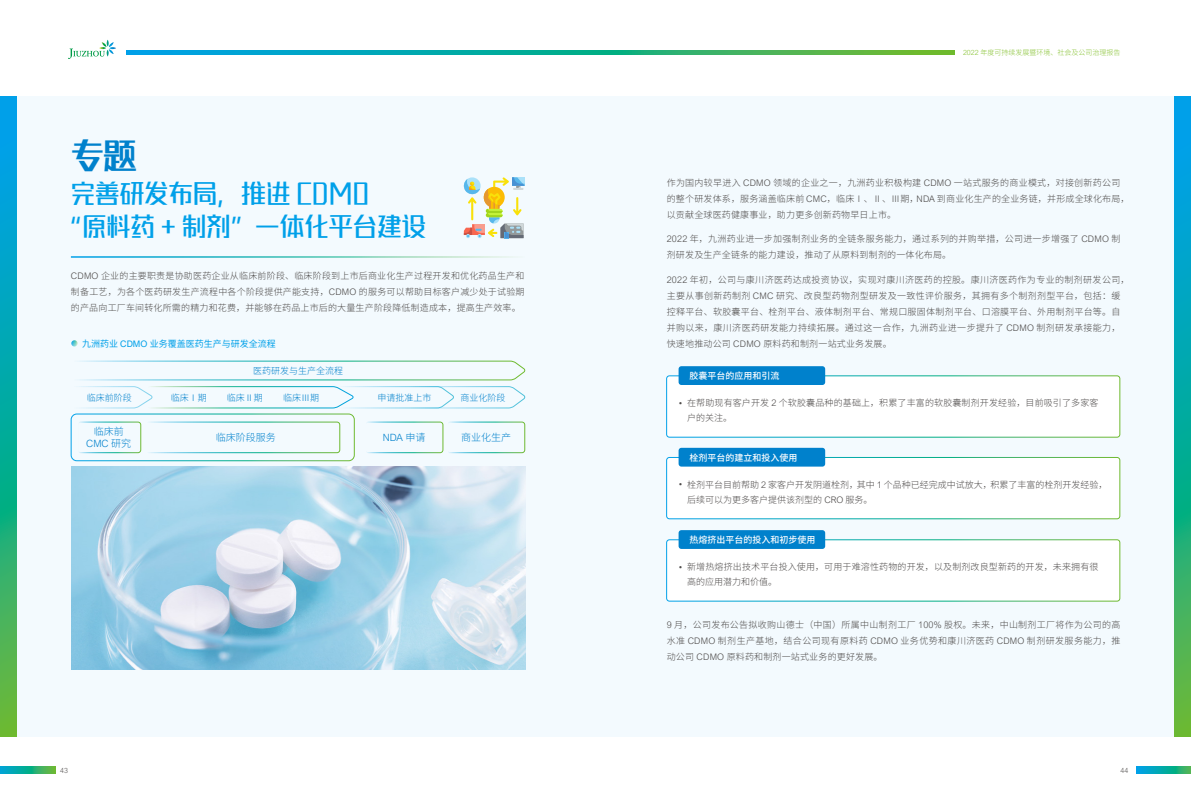
<style>
.page{position:relative;width:1191px;height:808px;background:#fff}
.page>*{position:absolute;margin:0;border:0;box-sizing:border-box;transform-origin:0 0}
.t1{font:33.4px "REEJI Zhenyan GB2.0 Medium";color:#0081cc}
.t2{font:24.4px/33px "REEJI Zhenyan GB2.0 Regular";color:#00a0e9}
.t3{font:300 10px "Source Han Sans SC";color:#0081cc}
.t4{font:300 10px "Arial Nova";color:#0081cc}
.t5{font:300 9px/16px "Source Han Sans SC";letter-spacing:.02em;color:#4c4948}
.t6{font:300 9px/14.8px "Source Han Sans SC";color:#4c4948}
.t7{font:300 9px "Source Han Sans SC";color:#0081cc}
.t8{font:500 9px "Source Han Sans SC";color:#fff}
.t9{font:9px "Source Han Sans SC";color:#00a0e9}
.t10{font:300 7px "Source Han Sans SC";color:#85c12f}
.t11{font:300 7px "Arial Nova";color:#4c4948}
.s1{font-family:"Arial Nova"}
.s2{font-family:"Source Han Sans SC"}
.s3{font-family:"D DIN";font-weight:400}
</style>
<div class="page">
<svg style="left:0;top:767px;width:55px;height:7px"></svg>
<svg style="left:1136px;top:767px;width:55px;height:7px"></svg>
<svg style="left:68px;top:40px;width:48px;height:19px"></svg>
<svg style="left:126px;top:50px;width:829px;height:4px;background:#1eac8f"></svg>
<div style="left:0;top:96px;width:1191px;height:641px;background:#f3fafe"></div>
<div style="left:666px;top:376px;width:453px;height:61px;background:#fff;border-radius:3px"></div>
<div style="left:666px;top:376px;width:454px;height:61px;border:1px solid #fff;border-radius:3px"></div>
<div style="left:666px;top:457px;width:453px;height:62px;background:#fff;border-radius:3px"></div>
<div style="left:666px;top:457px;width:454px;height:62px;border:1px solid #fff;border-radius:3px"></div>
<div style="left:666px;top:540px;width:453px;height:61px;background:#fff;border-radius:3px"></div>
<div style="left:666px;top:539px;width:454px;height:62px;border:1px solid #fff;border-radius:3px"></div>
<div style="left:678px;top:366px;width:147px;height:19px;background:#0081cc;border-radius:3px"></div>
<div style="left:678px;top:448px;width:147px;height:19px;background:#0081cc;border-radius:3px"></div>
<div style="left:678px;top:530px;width:147px;height:19px;background:#0081cc;border-radius:3px"></div>
<div style="left:71px;top:414px;width:283px;height:47px;border:1px solid #fff;border-radius:6px"></div>
<hr style="left:71px;top:256px;width:454px;height:2px;background:#fff">
<svg style="left:71px;top:340px;width:7px;height:7px"></svg>
<svg style="left:79px;top:361px;width:447px;height:19px"></svg>
<div style="left:78px;top:422px;width:63px;height:31px;border:1px solid #fff;border-radius:3px"></div>
<div style="left:146px;top:422px;width:194px;height:31px;border:1px solid #fff;border-radius:3px"></div>
<div style="left:365px;top:422px;width:78px;height:31px;border:1px solid #fff;border-radius:3px"></div>
<div style="left:447px;top:422px;width:78px;height:31px;border:1px solid #fff;border-radius:3px"></div>
<svg style="left:0;top:96px;width:17px;height:641px;background:#19ab99"></svg>
<svg style="left:1174px;top:96px;width:17px;height:641px;background:#18ab9a"></svg>
<img style="left:71px;top:466px;width:454px;height:204px">
<svg style="left:79px;top:386px;width:447px;height:22px"></svg>
<svg style="left:464px;top:177px;width:60px;height:61px"></svg>
<h1 class="t1" style="left:71px;top:133px;width:67px">专题</h1>
<h2 class="t2" style="left:57px;top:177px;width:370px;text-indent:14px">完善研发布局，推进 CDMO<br>“原料药 + 制剂”一体化平台建设</h2>
<p class="t5" style="left:71px;top:268px;width:455px;text-align:justify"><span class="s1">CDMO</span> 企业的主要职责是协助医药企业从临床前阶段、临床阶段到上市后商业化生产过程开发和优化药品生产和制备工艺，为各个医药研发生产流程中各个阶段提供产能支持，<span class="s1">CDMO</span> 的服务可以帮助目标客户减少处于试验期的产品向工厂车间转化所需的精力和花费，并能够在药品上市后的大量生产阶段降低制造成本，提高生产效率。</p>
<p class="t9" style="left:82px;top:338px;width:195px">九洲药业 <span class="s1">CDMO</span> 业务覆盖医药生产与研发全流程</p>
<p class="t7" style="left:253px;top:366px;width:91px">医药研发与生产全流程</p>
<p class="t7" style="left:87px;top:392px;width:46px">临床前阶段</p>
<p class="t3" style="left:216px;top:432px;width:61px">临床阶段服务</p>
<p class="t7" style="left:171px;top:392px;width:37px">临床Ⅰ期</p>
<p class="t7" style="left:227px;top:392px;width:38px">临床Ⅱ期</p>
<p class="t7" style="left:283px;top:392px;width:37px">临床Ⅲ期</p>
<p class="t3" style="left:94px;top:426px;width:31px">临床前</p>
<p class="t4" style="left:86px;top:438px;width:46px">CMC <span class="s2">研究</span></p>
<p class="t7" style="left:377px;top:392px;width:55px">申请批准上市</p>
<p class="t7" style="left:460px;top:392px;width:46px">商业化阶段</p>
<p class="t4" style="left:383px;top:432px;width:44px">NDA <span class="s2">申请</span></p>
<p class="t3" style="left:461px;top:432px;width:51px">商业化生产</p>
<p class="t10" style="left:963px;top:48px;width:159px"><span class="s1">2022</span> 年度可持续发展暨环境、社会及公司治理报告</p>
<p class="t5" style="left:667px;top:175px;width:464px">作为国内较早进入 <span class="s1">CDMO</span> 领域的企业之一，九洲药业积极构建 <span class="s1">CDMO</span> 一站式服务的商业模式，对接创新药公司的整个研发体系，服务涵盖临床前 <span class="s1">CMC</span>，临床Ⅰ、Ⅱ、Ⅲ期，<span class="s1">NDA</span> 到商业化生产的全业务链，并形成全球化布局，以贡献全球医药健康事业，助力更多创新药物早日上市。</p>
<p class="t5" style="left:667px;top:231px;width:455px"><span class="s1">2022</span> 年，九洲药业进一步加强制剂业务的全链条服务能力，通过系列的并购举措，公司进一步增强了 <span class="s1">CDMO</span> 制剂研发及生产全链条的能力建设，推动了从原料到制剂的一体化布局。</p>
<p class="t5" style="left:667px;top:272px;width:464px"><span class="s1">2022</span> 年初，公司与康川济医药达成投资协议，实现对康川济医药的控股。康川济医药作为专业的制剂研发公司，主要从事创新药制剂 <span class="s1">CMC</span> 研究、改良型药物剂型研发及一致性评价服务，其拥有多个制剂剂型平台，包括：缓控释平台、软胶囊平台、栓剂平台、液体制剂平台、常规口服固体制剂平台、口溶膜平台、外用制剂平台等。自并购以来，康川济医药研发能力持续拓展。通过这一合作，九洲药业进一步提升了 <span class="s1">CDMO</span> 制剂研发承接能力，快速地推动公司 <span class="s1">CDMO</span> 原料药和制剂一站式业务发展。</p>
<p class="t8" style="left:689px;top:371px;width:91px">胶囊平台的应用和引流</p>
<p class="t5" style="left:687px;top:396px;width:413px;line-height:14.8px;text-indent:-9px"><span class="s3">•</span> 在帮助现有客户开发 <span class="s1">2</span> 个软胶囊品种的基础上，积累了丰富的软胶囊制剂开发经验，目前吸引了多家客户的关注。</p>
<p class="t8" style="left:689px;top:452px;width:109px">栓剂平台的建立和投入使用</p>
<p class="t6" style="left:687px;top:477px;width:422px;text-indent:-9px"><span class="s3">•</span> 栓剂平台目前帮助 <span class="s1">2</span> 家客户开发阴道栓剂，其中 <span class="s1">1</span> 个品种已经完成中试放大，积累了丰富的栓剂开发经验，后续可以为更多客户提供该剂型的 <span class="s1">CRO</span> 服务。</p>
<p class="t8" style="left:689px;top:535px;width:127px">热熔挤出平台的投入和初步使用</p>
<p class="t5" style="left:687px;top:560px;width:413px;line-height:14.8px;text-indent:-9px"><span class="s3">•</span> 新增热熔挤出技术平台投入使用，可用于难溶性药物的开发，以及制剂改良型新药的开发，未来拥有很高的应用潜力和价值。</p>
<p class="t5" style="left:667px;top:617px;width:455px;text-align:justify"><span class="s1">9</span> 月，公司发布公告拟收购山德士（中国）所属中山制剂工厂 <span class="s1">100%</span> 股权。未来，中山制剂工厂将作为公司的高水准 <span class="s1">CDMO</span> 制剂生产基地，结合公司现有原料药 <span class="s1">CDMO</span> 业务优势和康川济医药 <span class="s1">CDMO</span> 制剂研发服务能力，推动公司 <span class="s1">CDMO</span> 原料药和制剂一站式业务的更好发展。</p>
<p class="t11" style="left:60px;top:767px;width:9px">43</p>
<p class="t11" style="left:1120px;top:767px;width:9px">44</p>
</div>
